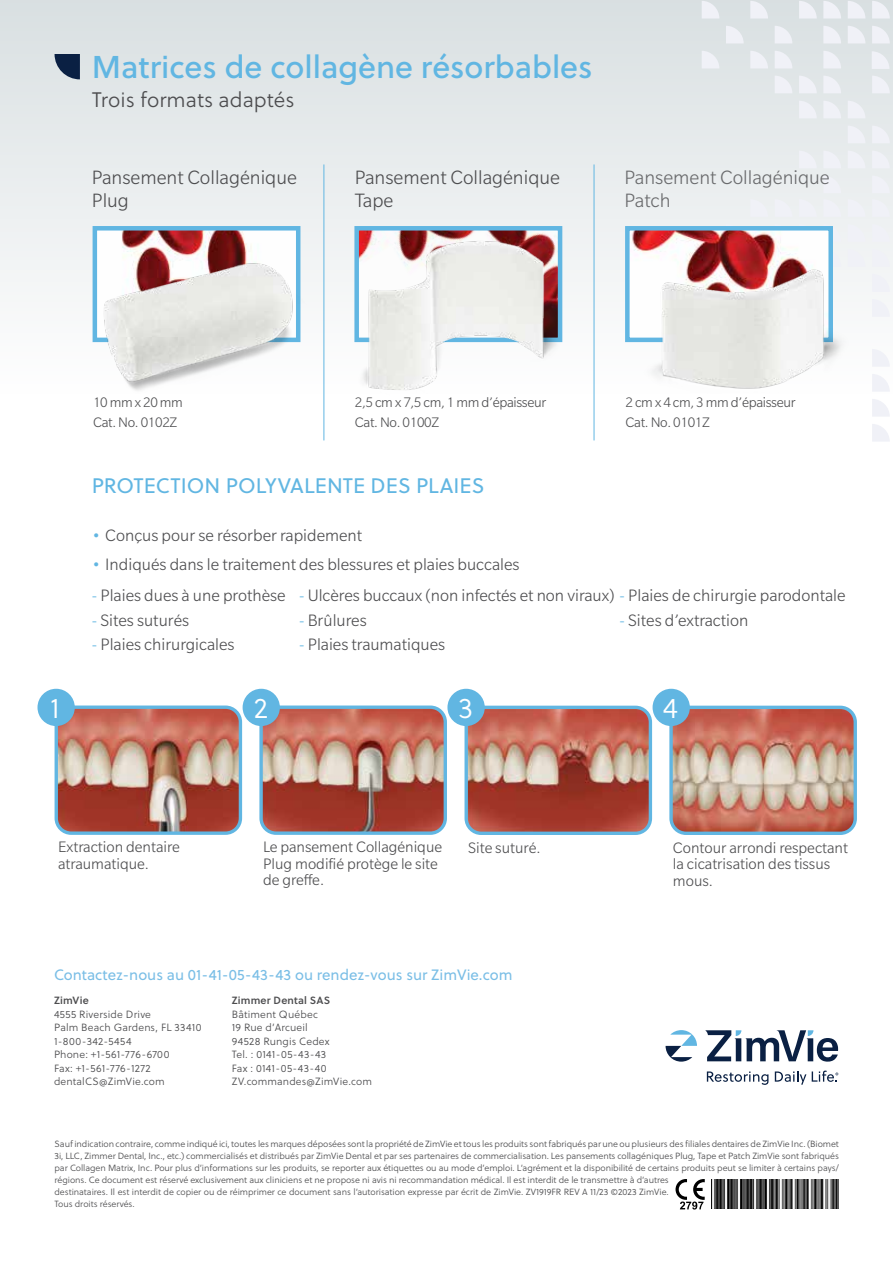
<style>
.page{position:relative;width:893px;height:1263px;background:#fff}
.page>*{position:absolute;margin:0;border:0;box-sizing:border-box;transform-origin:0 0}
.t1{font:31.5px "Soleil Bk";color:#61b6e2}
.t2{font:28.5px "Soleil Lt";color:#fff}
.t3{font:300 21px/22.5px "Slate Pro";color:#4d4d4f}
.t4{font:21px "Soleil";letter-spacing:.005em;color:#61b6e2}
.t5{font:300 21px/22.5px "Slate Pro";color:#696a6c}
.t6{font:21px "Soleil Lt";color:#4d4d4f}
.t7{font:300 18px "Slate Pro";color:#4d4d4f}
.t8{font:300 16.5px/16.5px "Slate Pro";color:#4d4d4f}
.t9{font:300 15px/19.5px "Slate Pro";letter-spacing:-.02em;color:#4d4d4f}
.t10{font:15px "Soleil";color:#7abee6}
.t11{font:10.5px/13.5px "Soleil Lt";letter-spacing:.015em;color:#4d4d4f}
.t12{font:10.5px "Soleil Sb";letter-spacing:.02em;color:#4d4d4f}
.t13{font:9px/12px "Soleil Lt";letter-spacing:-.005em;color:#4d4d4f}
.s1{color:#61b6e2}
</style>
<div class="page">
<div style="left:0;top:0;width:893px;height:796px;background:linear-gradient(to bottom,#e2e7e9,#fff)"></div>
<svg style="left:848px;top:199px;width:17px;height:18px"></svg>
<svg style="left:872px;top:199px;width:18px;height:18px"></svg>
<svg style="left:799px;top:199px;width:18px;height:18px"></svg>
<svg style="left:823px;top:199px;width:18px;height:18px"></svg>
<svg style="left:750px;top:199px;width:18px;height:18px"></svg>
<svg style="left:775px;top:199px;width:17px;height:18px"></svg>
<svg style="left:848px;top:224px;width:17px;height:18px"></svg>
<svg style="left:872px;top:224px;width:18px;height:18px"></svg>
<svg style="left:799px;top:224px;width:18px;height:2px"></svg>
<svg style="left:823px;top:224px;width:18px;height:18px"></svg>
<svg style="left:775px;top:224px;width:17px;height:2px"></svg>
<svg style="left:848px;top:249px;width:17px;height:18px"></svg>
<svg style="left:872px;top:249px;width:18px;height:18px"></svg>
<svg style="left:833px;top:249px;width:8px;height:17px"></svg>
<svg style="left:872px;top:274px;width:18px;height:18px"></svg>
<svg style="left:872px;top:299px;width:18px;height:18px"></svg>
<svg style="left:872px;top:349px;width:18px;height:18px"></svg>
<svg style="left:872px;top:374px;width:18px;height:18px"></svg>
<svg style="left:872px;top:399px;width:18px;height:18px"></svg>
<svg style="left:872px;top:424px;width:18px;height:18px"></svg>
<svg style="left:726px;top:224px;width:18px;height:2px"></svg>
<svg style="left:848px;top:1px;width:17px;height:18px"></svg>
<svg style="left:872px;top:1px;width:18px;height:18px"></svg>
<svg style="left:799px;top:1px;width:18px;height:18px"></svg>
<svg style="left:823px;top:1px;width:18px;height:18px"></svg>
<svg style="left:750px;top:1px;width:18px;height:18px"></svg>
<svg style="left:848px;top:26px;width:17px;height:17px"></svg>
<svg style="left:872px;top:26px;width:18px;height:17px"></svg>
<svg style="left:775px;top:26px;width:17px;height:17px"></svg>
<svg style="left:750px;top:51px;width:18px;height:17px"></svg>
<svg style="left:775px;top:51px;width:17px;height:17px"></svg>
<svg style="left:872px;top:76px;width:18px;height:17px"></svg>
<svg style="left:799px;top:76px;width:18px;height:17px"></svg>
<svg style="left:823px;top:76px;width:18px;height:17px"></svg>
<svg style="left:775px;top:76px;width:17px;height:17px"></svg>
<svg style="left:848px;top:101px;width:17px;height:17px"></svg>
<svg style="left:799px;top:101px;width:18px;height:17px"></svg>
<svg style="left:823px;top:101px;width:18px;height:17px"></svg>
<svg style="left:848px;top:126px;width:17px;height:17px"></svg>
<svg style="left:872px;top:126px;width:18px;height:17px"></svg>
<svg style="left:848px;top:151px;width:17px;height:17px"></svg>
<svg style="left:872px;top:151px;width:18px;height:17px"></svg>
<svg style="left:799px;top:151px;width:18px;height:17px"></svg>
<svg style="left:823px;top:151px;width:18px;height:17px"></svg>
<svg style="left:872px;top:176px;width:18px;height:17px"></svg>
<svg style="left:823px;top:176px;width:18px;height:17px"></svg>
<svg style="left:702px;top:1px;width:17px;height:18px"></svg>
<svg style="left:726px;top:26px;width:18px;height:17px"></svg>
<svg style="left:702px;top:51px;width:17px;height:17px"></svg>
<svg style="left:823px;top:26px;width:18px;height:17px"></svg>
<svg style="left:823px;top:51px;width:18px;height:17px"></svg>
<svg style="left:872px;top:51px;width:17px;height:18px"></svg>
<hr style="left:594px;top:164px;width:1px;height:276px;background:#61b6e2">
<hr style="left:324px;top:164px;width:1px;height:276px;background:#61b6e2">
<img style="left:98px;top:231px;width:197px;height:106px">
<div style="left:93px;top:226px;width:207px;height:116px;border:4px solid #61b6e2"></div>
<img style="left:100px;top:260px;width:213px;height:140px">
<img style="left:359px;top:231px;width:198px;height:7px">
<div style="left:354px;top:226px;width:208px;height:116px;border:4px solid #61b6e2"></div>
<img style="left:353px;top:238px;width:222px;height:164px">
<img style="left:630px;top:231px;width:198px;height:35px">
<div style="left:625px;top:226px;width:208px;height:116px;border:4px solid #61b6e2"></div>
<img style="left:625px;top:266px;width:239px;height:152px">
<img style="left:59px;top:707px;width:181px;height:124px">
<div style="left:55px;top:705px;width:187px;height:130px;border:3px solid #61b6e2;border-radius:15px"></div>
<div style="left:39px;top:690px;width:34px;height:34px;background:#61b6e2;border-radius:50%"></div>
<div style="left:38px;top:689px;width:37px;height:37px;border:3px solid #61b6e2;border-radius:50%"></div>
<img style="left:263px;top:707px;width:182px;height:124px">
<div style="left:259px;top:705px;width:188px;height:130px;border:3px solid #61b6e2;border-radius:15px"></div>
<div style="left:244px;top:690px;width:34px;height:34px;background:#61b6e2;border-radius:50%"></div>
<div style="left:243px;top:689px;width:37px;height:37px;border:3px solid #61b6e2;border-radius:50%"></div>
<img style="left:468px;top:707px;width:182px;height:124px">
<div style="left:464px;top:706px;width:188px;height:129px;border:3px solid #61b6e2;border-radius:15px"></div>
<div style="left:449px;top:690px;width:34px;height:34px;background:#61b6e2;border-radius:50%"></div>
<div style="left:447px;top:689px;width:38px;height:37px;border:3px solid #61b6e2;border-radius:50%"></div>
<img style="left:673px;top:707px;width:182px;height:124px">
<div style="left:669px;top:706px;width:188px;height:129px;border:3px solid #61b6e2;border-radius:15px"></div>
<div style="left:654px;top:690px;width:34px;height:34px;background:#61b6e2;border-radius:50%"></div>
<div style="left:653px;top:689px;width:37px;height:37px;border:3px solid #61b6e2;border-radius:50%"></div>
<svg style="left:666px;top:1030px;width:31px;height:32px"></svg>
<svg style="left:705px;top:1030px;width:133px;height:31px"></svg>
<svg style="left:707px;top:1071px;width:61px;height:14px"></svg>
<svg style="left:775px;top:1071px;width:31px;height:14px"></svg>
<svg style="left:812px;top:1070px;width:26px;height:12px"></svg>
<svg style="left:675px;top:1179px;width:30px;height:30px"></svg>
<svg style="left:55px;top:54px;width:25px;height:25px"></svg>
<img style="left:711px;top:1179px;width:128px;height:30px">
<h1 class="t1" style="left:92px;top:47px;width:502px">Matrices de collagène résorbables</h1>
<h3 class="t6" style="left:92px;top:87px;width:204px">Trois formats adaptés</h3>
<h3 class="t3" style="left:92px;top:166px;width:207px">Pansement Collagénique<br>Plug</h3>
<h3 class="t3" style="left:355px;top:166px;width:207px">Pansement Collagénique<br>Tape</h3>
<h3 class="t5" style="left:625px;top:166px;width:207px">Pansement Collagénique<br>Patch</h3>
<h3 class="t9" style="left:93px;top:392px;width:91px">10 mm x 20 mm<br>Cat. No. 0102Z</h3>
<h3 class="t9" style="left:355px;top:392px;width:193px">2,5 cm x 7,5 cm, 1 mm d’épaisseur<br>Cat. No. 0100Z</h3>
<h3 class="t4" style="left:92px;top:473px;width:394px">PROTECTION POLYVALENTE DES PLAIES</h3>
<h3 class="t7" style="left:92px;top:526px;width:272px"><span class="s1">•</span> Conçus pour se résorber rapidement</h3>
<h3 class="t7" style="left:92px;top:555px;width:429px"><span class="s1">•</span> Indiqués dans le traitement des blessures et plaies buccales</h3>
<h3 class="t9" style="left:625px;top:392px;width:172px">2 cm x 4 cm, 3 mm d’épaisseur<br>Cat. No. 0101Z</h3>
<h2 class="t2" style="left:50px;top:691px;width:11px">1</h2>
<h3 class="t7" style="left:92px;top:586px;width:755px"><span class="s1">-</span> Plaies dues à une prothèse <span class="s1">-</span> Ulcères buccaux (non infectés et non viraux) <span class="s1">-</span> Plaies de chirurgie parodontale</h3>
<h3 class="t7" style="left:92px;top:611px;width:99px"><span class="s1">-</span> Sites suturés</h3>
<h3 class="t7" style="left:299px;top:611px;width:69px"><span class="s1">-</span> Brûlures</h3>
<h3 class="t7" style="left:620px;top:611px;width:130px"><span class="s1">-</span> Sites d’extraction</h3>
<h3 class="t7" style="left:92px;top:635px;width:144px"><span class="s1">-</span> Plaies chirurgicales</h3>
<h3 class="t7" style="left:299px;top:635px;width:148px"><span class="s1">-</span> Plaies traumatiques</h3>
<h2 class="t2" style="left:254px;top:691px;width:16px">2</h2>
<h2 class="t2" style="left:459px;top:691px;width:16px">3</h2>
<h2 class="t2" style="left:663px;top:691px;width:17px">4</h2>
<h3 class="t8" style="left:58px;top:839px;width:123px">Extraction dentaire atraumatique.</h3>
<h3 class="t8" style="left:263px;top:839px;width:181px">Le pansement Collagénique<br>Plug modifié protège le site de greffe.</h3>
<h3 class="t8" style="left:468px;top:839px;width:74px">Site suturé.</h3>
<h3 class="t10" style="left:54px;top:965px;width:460px">Contactez-nous au 01-41-05-43-43 ou rendez-vous sur ZimVie.com</h3>
<p class="t12" style="left:54px;top:994px;width:36px">ZimVie</p>
<p class="t11" style="left:54px;top:1008px;width:149px">4555 Riverside Drive<br>Palm Beach Gardens, FL 33410<br>1-800-342-5454<br>Phone: +1-561-776-6700<br>Fax: +1-561-776-1272 dentalCS@ZimVie.com</p>
<p class="t12" style="left:232px;top:994px;width:100px">Zimmer Dental SAS</p>
<p class="t11" style="left:232px;top:1008px;width:142px">Bâtiment Québec<br>19 Rue d’Arcueil<br>94528 Rungis Cedex<br>Tel. : 0141-05-43-43<br>Fax : 0141-05-43-40<br>ZV.commandes@ZimVie.com</p>
<h3 class="t8" style="left:673px;top:839px;width:177px">Contour arrondi respectant la cicatrisation des tissus mous.</h3>
<p class="t13" style="left:55px;top:1138px;width:786px">Sauf indication contraire, comme indiqué ici, toutes les marques déposées sont la propriété de ZimVie et tous les produits sont fabriqués par une ou plusieurs des filiales dentaires de ZimVie Inc. (Biomet 3i, LLC, Zimmer Dental, Inc., etc.) commercialisés et distribués par ZimVie Dental et par ses partenaires de commercialisation. Les pansements collagéniques Plug, Tape et Patch ZimVie sont fabriqués par Collagen Matrix, Inc. Pour plus d’informations sur les produits, se reporter aux étiquettes ou au mode d’emploi. L’agrément et la disponibilité de certains produits peut se limiter à certains pays/ régions. Ce document est réservé exclusivement aux cliniciens et ne propose ni avis ni recommandation médical. Il est interdit de le transmettre à d’autres<br>destinataires. Il est interdit de copier ou de réimprimer ce document sans l’autorisation expresse par écrit de ZimVie. ZV1919FR REV A 11/23 ©2023 ZimVie.<br>Tous droits réservés.</p>
</div>
